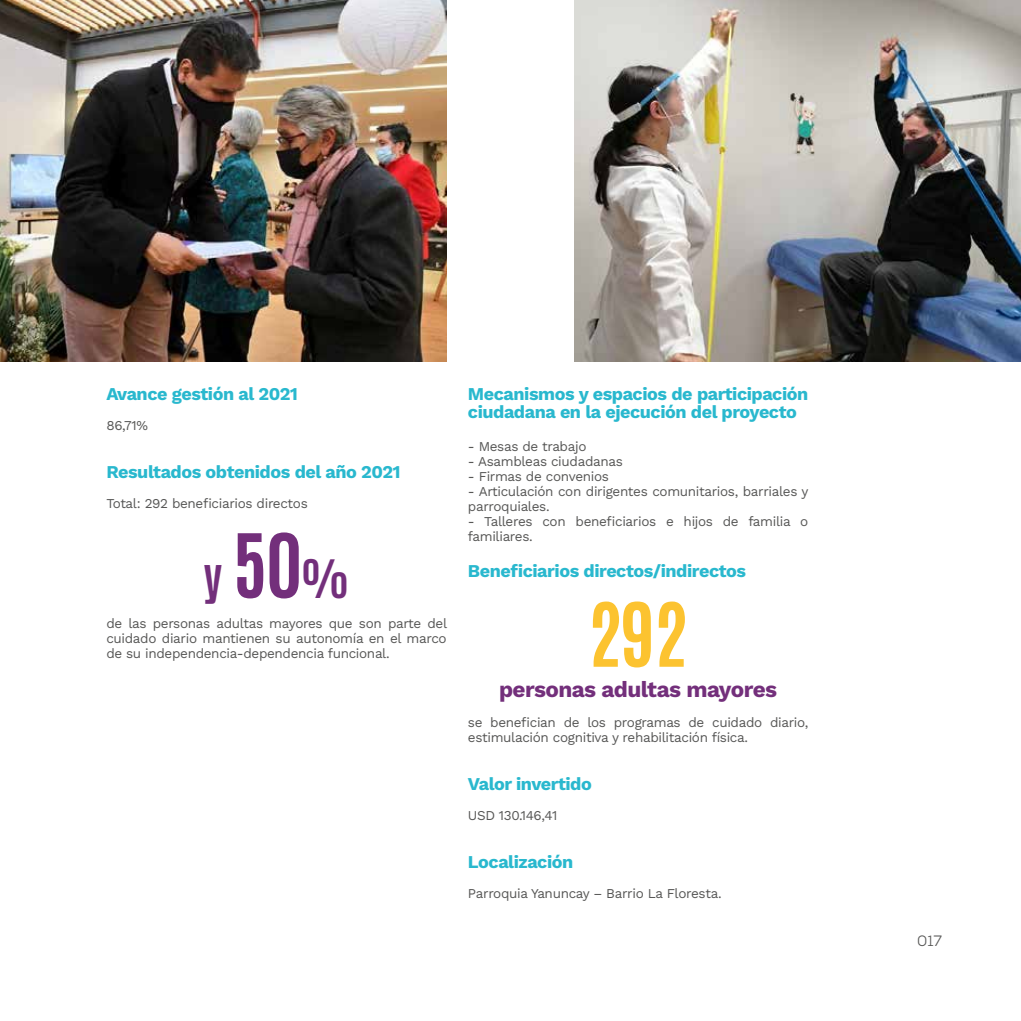
<style>
.page{position:relative;width:1021px;height:1021px;background:#fff}
.page>*{position:absolute;margin:0;border:0;box-sizing:border-box;transform-origin:0 0}
.t1{font:700 75px "Antonio";color:#fcc330}
.t2{font:700 45px "Antonio";color:#732f7b}
.t3{font:700 22.5px "Work Sans";letter-spacing:-.025em;color:#732f7b}
.t4{font:700 18px/18px "Work Sans";letter-spacing:-.025em;color:#29b8ce}
.t5{font:15px "Nexa";color:#575756}
.t6{font:13.5px/15px "Work Sans";letter-spacing:-.025em;color:#575756}
.s1{font-size:75px}
</style>
<div class="page">
<img style="left:574px;top:0;width:446px;height:361px">
<img style="left:0;top:0;width:446px;height:361px">
<h3 class="t4" style="left:106px;top:384px;width:193px">Avance gestión al 2021</h3>
<p class="t6" style="left:106px;top:417px;width:43px">86,71%</p>
<h3 class="t4" style="left:106px;top:462px;width:296px">Resultados obtenidos del año 2021</h3>
<p class="t6" style="left:106px;top:495px;width:203px">Total: 292 beneficiarios directos</p>
<h2 class="t2" style="left:203px;top:546px;width:147px">y <span class="s1">50</span>%</h2>
<p class="t6" style="left:106px;top:615px;width:342px;text-align:justify">de las personas adultas mayores que son parte del cuidado diario mantienen su autonomía en el marco de su independencia-dependencia funcional.</p>
<h3 class="t4" style="left:468px;top:384px;width:342px">Mecanismos y espacios de participación ciudadana en la ejecución del proyecto</h3>
<p class="t6" style="left:468px;top:438px;width:120px">- Mesas de trabajo</p>
<p class="t6" style="left:468px;top:453px;width:156px">- Asambleas ciudadanas</p>
<p class="t6" style="left:468px;top:468px;width:142px">- Firmas de convenios</p>
<p class="t6" style="left:468px;top:483px;width:342px">- Articulación con dirigentes comunitarios, barriales y parroquiales.</p>
<p class="t6" style="left:468px;top:513px;width:342px">- Talleres con beneficiarios e hijos de familia o familiares.</p>
<h3 class="t4" style="left:468px;top:561px;width:280px">Beneficiarios directos/indirectos</h3>
<h1 class="t1" style="left:587px;top:581px;width:102px">292</h1>
<h3 class="t3" style="left:499px;top:672px;width:279px">personas adultas mayores</h3>
<p class="t6" style="left:468px;top:714px;width:342px">se benefician de los programas de cuidado diario, estimulación cognitiva y rehabilitación física.</p>
<h3 class="t4" style="left:468px;top:774px;width:125px">Valor invertido</h3>
<p class="t6" style="left:468px;top:807px;width:91px">USD 130.146,41</p>
<h3 class="t4" style="left:468px;top:852px;width:107px">Localización</h3>
<p class="t6" style="left:468px;top:885px;width:255px">Parroquia Yanuncay – Barrio La Floresta.</p>
<p class="t5" style="left:917px;top:931px;width:26px">017</p>
</div>
